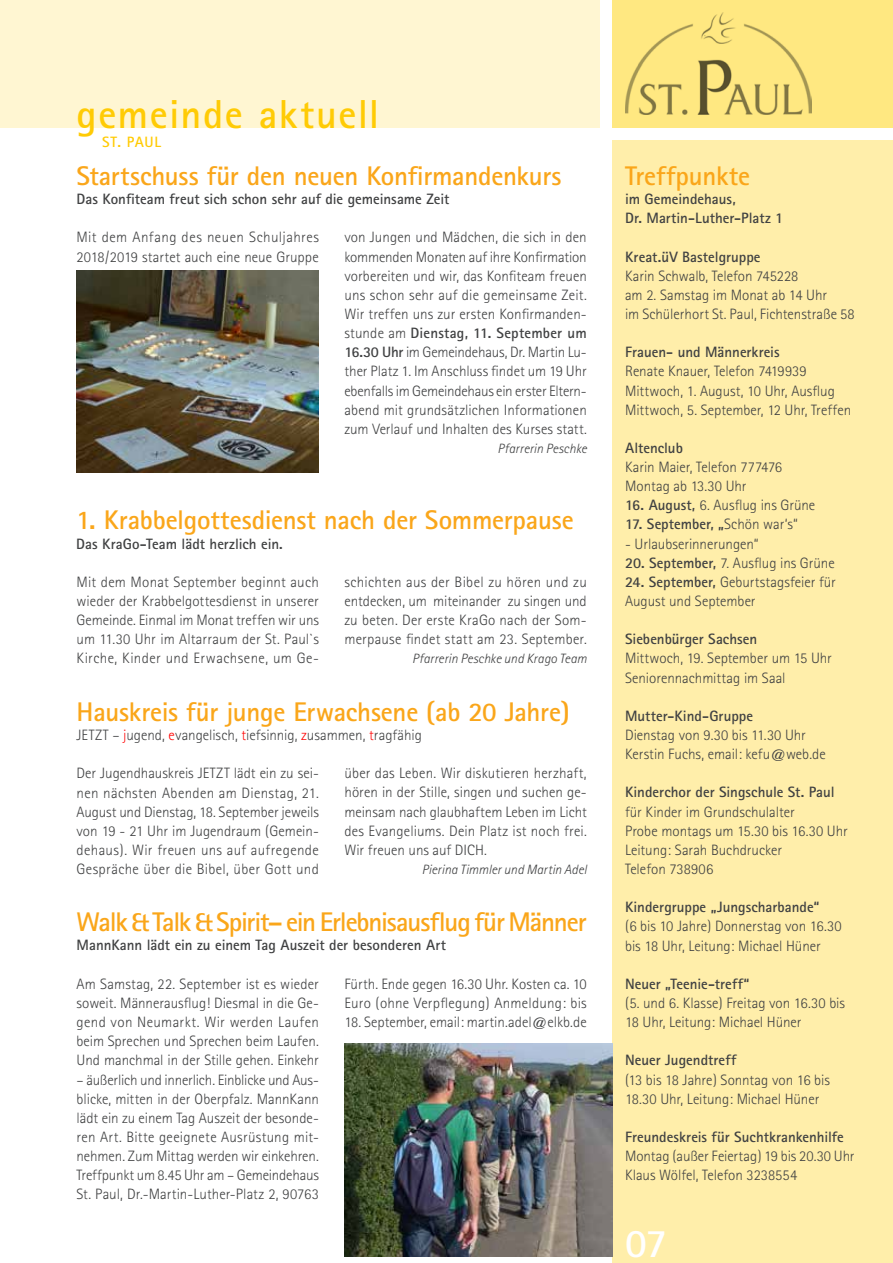
<style>
.page{position:relative;width:893px;height:1263px;background:#fff}
.page>*{position:absolute;margin:0;border:0;box-sizing:border-box;transform-origin:0 0}
.t1{font:700 40.5px "Rotis Sans Serif";letter-spacing:.035em;color:#ffcb05}
.t2{font:700 40.5px "Rotis Sans Serif";color:#fff}
.t3{font:700 27px "Rotis Sans Serif";letter-spacing:-.015em;color:#faa61a}
.t4{font:700 27px "Rotis Sans Serif";letter-spacing:-.045em;color:#faa61a}
.t5{font:300 15px/19.2px "Rotis Sans Serif";color:#404142}
.t6{font:700 15px/19.2px "Rotis Sans Serif";color:#404142}
.t7{font:300 15px/19.2px "Rotis Sans Serif";letter-spacing:.02em;color:#404142}
.t8{font:700 15px "Rotis Sans Serif";letter-spacing:.045em;color:#ffcb05}
.t9{font:italic 300 13.5px "Rotis Sans Serif";color:#404142}
.s1{font-weight:700}
.s2{color:#f00}
.s3{font-weight:300}
</style>
<div class="page">
<div style="left:612px;top:0;width:281px;height:128px;background:#ffe881"></div>
<div style="left:0;top:0;width:600px;height:128px;background:#fff6d2"></div>
<div style="left:612px;top:140px;width:281px;height:1123px;background:#fea"></div>
<img style="left:625px;top:13px;width:186px;height:102px">
<img style="left:344px;top:1043px;width:268px;height:213px">
<img style="left:77px;top:271px;width:242px;height:201px">
<h1 class="t1" style="left:77px;top:88px;width:304px">gemeinde aktuell</h1>
<p class="t8" style="left:102px;top:132px;width:61px">St. paul</p>
<h2 class="t3" style="left:77px;top:159px;width:486px">Startschuss für den neuen Konfirmandenkurs</h2>
<p class="t6" style="left:77px;top:189px;width:374px">Das Konfiteam freut sich schon sehr auf die gemeinsame Zeit</p>
<p class="t7" style="left:77px;top:228px;width:244px">Mit dem Anfang des neuen Schuljahres<br>2018/2019 startet auch eine neue Gruppe</p>
<p class="t5" style="left:344px;top:228px;width:244px;text-align:justify">von Jungen und Mädchen, die sich in den kommenden Monaten auf ihre Konfirmation vorbereiten und wir, das Konfiteam freuen uns schon sehr auf die gemeinsame Zeit.<br>Wir treffen uns zur ersten Konfirmanden&shy;stunde am <span class="s1">Dienstag, 11. September um 16.30 Uhr</span> im Gemeindehaus, Dr. Martin Lu&shy;ther Platz 1. Im Anschluss findet um 19 Uhr ebenfalls im Gemeindehaus ein erster Eltern&shy;abend mit grundsätzlichen Informationen zum Verlauf und Inhalten des Kurses statt.</p>
<p class="t9" style="left:497px;top:440px;width:91px">Pfarrerin Peschke</p>
<h2 class="t3" style="left:76px;top:503px;width:499px">1. Krabbelgottesdienst nach der Sommerpause</h2>
<p class="t6" style="left:76px;top:534px;width:208px">Das KraGo-Team lädt herzlich ein.</p>
<p class="t5" style="left:344px;top:572px;width:244px;text-align:justify">schichten aus der Bibel zu hören und zu entdecken, um miteinander zu singen und zu beten. Der erste KraGo nach der Som&shy;merpause findet statt am 23. September.</p>
<p class="t9" style="left:412px;top:651px;width:176px">Pfarrerin Peschke und Krago Team</p>
<p class="t5" style="left:77px;top:572px;width:244px;text-align:justify">Mit dem Monat September beginnt auch wieder der Krabbelgottesdienst in unserer Gemeinde. Einmal im Monat treffen wir uns um 11.30 Uhr im Altarraum der St. Paul`s Kirche, Kinder und Erwachsene, um Ge-</p>
<h2 class="t3" style="left:77px;top:694px;width:495px">Hauskreis für junge Erwachsene (ab 20 Jahre)</h2>
<p class="t5" style="left:77px;top:725px;width:347px">JETZT – <span class="s2">j</span>ugend, <span class="s2">e</span>vangelisch, <span class="s2">t</span>iefsinnig, <span class="s2">z</span>usammen, <span class="s2">t</span>ragfähig</p>
<p class="t5" style="left:77px;top:764px;width:244px;text-align:justify">Der Jugendhauskreis JETZT lädt ein zu sei&shy;nen nächsten Abenden am Dienstag, 21.<br>August und Dienstag, 18. September jeweils von 19 - 21 Uhr im Jugendraum (Gemein&shy;dehaus). Wir freuen uns auf aufregende Gespräche über die Bibel, über Gott und</p>
<p class="t5" style="left:344px;top:763px;width:244px;text-align:justify">über das Leben. Wir diskutieren herzhaft, hören in der Stille, singen und suchen ge&shy;meinsam nach glaubhaftem Leben im Licht des Evangeliums. Dein Platz ist noch frei.<br>Wir freuen uns auf DICH.</p>
<p class="t9" style="left:422px;top:861px;width:166px">Pierina Timmler und Martin Adel</p>
<h2 class="t4" style="left:77px;top:905px;width:512px">Walk &amp; Talk &amp; Spirit– ein Erlebnisausflug für Männer</h2>
<p class="t6" style="left:77px;top:935px;width:371px">MannKann lädt ein zu einem Tag Auszeit der besonderen Art</p>
<p class="t5" style="left:344px;top:974px;width:244px">Fürth. Ende gegen 16.30 Uhr. Kosten ca. 10<br>Euro (ohne Verpflegung) Anmeldung: bis</p>
<p class="t5" style="left:344px;top:1012px;width:244px">18. September, email: martin.adel@elkb.de</p>
<p class="t5" style="left:77px;top:974px;width:244px;text-align:justify">Am Samstag, 22. September ist es wieder soweit. Männerausflug! Diesmal in die Ge&shy;gend von Neumarkt. Wir werden Laufen beim Sprechen und Sprechen beim Laufen.<br>Und manchmal in der Stille gehen. Einkehr</p>
<p class="t5" style="left:77px;top:1070px;width:244px;text-align:justify">– äußerlich und innerlich. Einblicke und Aus&shy;blicke, mitten in der Oberpfalz. MannKann lädt ein zu einem Tag Auszeit der besonde&shy;ren Art. Bitte geeignete Ausrüstung mit&shy;nehmen. Zum Mittag werden wir einkehren.<br>Treffpunkt um 8.45 Uhr am – Gemeindehaus St. Paul, Dr.-Martin-Luther-Platz 2, 90763</p>
<h2 class="t3" style="left:625px;top:159px;width:127px">Treffpunkte</h2>
<p class="t6" style="left:625px;top:189px;width:160px">im Gemeindehaus,<br>Dr. Martin-Luther-Platz 1</p>
<p class="t6" style="left:625px;top:247px;width:137px">Kreat.üV Bastelgruppe</p>
<p class="t5" style="left:625px;top:266px;width:231px">Karin Schwalb, Telefon 745228<br>am 2. Samstag im Monat ab 14 Uhr<br>im Schülerhort St. Paul, Fichtenstraße 58</p>
<p class="t6" style="left:625px;top:342px;width:156px">Frauen- und Männerkreis</p>
<p class="t5" style="left:625px;top:362px;width:228px">Renate Knauer, Telefon 7419939<br>Mittwoch, 1. August, 10 Uhr, Ausflug<br>Mittwoch, 5. September, 12 Uhr, Treffen</p>
<p class="t6" style="left:625px;top:438px;width:59px">Altenclub</p>
<p class="t5" style="left:625px;top:457px;width:158px">Karin Maier, Telefon 777476<br>Montag ab 13.30 Uhr</p>
<p class="t5" style="left:625px;top:496px;width:192px"><span class="s1">16. August,</span> 6. Ausflug ins Grüne</p>
<p class="t6" style="left:625px;top:514px;width:174px">17. September, „<span class="s3">Schön war‘s“</span></p>
<p class="t5" style="left:625px;top:534px;width:135px">- Urlaubserinnerungen“</p>
<p class="t5" style="left:625px;top:553px;width:211px"><span class="s1">20. September,</span> 7. Ausflug ins Grüne</p>
<p class="t5" style="left:625px;top:572px;width:212px"><span class="s1">24. September,</span> Geburtstagsfeier für<br>August und September</p>
<p class="t6" style="left:625px;top:629px;width:134px">Siebenbürger Sachsen</p>
<p class="t5" style="left:625px;top:649px;width:208px">Mittwoch, 19. September um 15 Uhr<br>Seniorennachmittag im Saal</p>
<p class="t6" style="left:625px;top:706px;width:130px">Mutter-Kind-Gruppe</p>
<p class="t5" style="left:625px;top:725px;width:202px">Dienstag von 9.30 bis 11.30 Uhr<br>Kerstin Fuchs, email: kefu@web.de</p>
<p class="t6" style="left:625px;top:782px;width:211px">Kinderchor der Singschule St. Paul</p>
<p class="t5" style="left:625px;top:802px;width:224px">für Kinder im Grundschulalter<br>Probe montags um 15.30 bis 16.30 Uhr<br>Leitung: Sarah Buchdrucker<br>Telefon 738906</p>
<p class="t6" style="left:625px;top:897px;width:196px">Kindergruppe „Jungscharbande“</p>
<p class="t5" style="left:625px;top:917px;width:218px">(6 bis 10 Jahre) Donnerstag von 16.30 bis 18 Uhr, Leitung: Michael Hüner</p>
<p class="t6" style="left:625px;top:974px;width:126px">Neuer „Teenie-treff“</p>
<p class="t5" style="left:625px;top:993px;width:221px">(5. und 6. Klasse) Freitag von 16.30 bis<br>18 Uhr, Leitung: Michael Hüner</p>
<p class="t6" style="left:625px;top:1050px;width:113px">Neuer Jugendtreff</p>
<p class="t5" style="left:625px;top:1070px;width:206px">(13 bis 18 Jahre) Sonntag von 16 bis<br>18.30 Uhr, Leitung: Michael Hüner</p>
<p class="t6" style="left:625px;top:1127px;width:220px">Freundeskreis für Suchtkrankenhilfe</p>
<p class="t5" style="left:625px;top:1146px;width:231px">Montag (außer Feiertag) 19 bis 20.30 Uhr<br>Klaus Wölfel, Telefon 3238554</p>
<h1 class="t2" style="left:625px;top:1217px;width:43px">07</h1>
</div>
